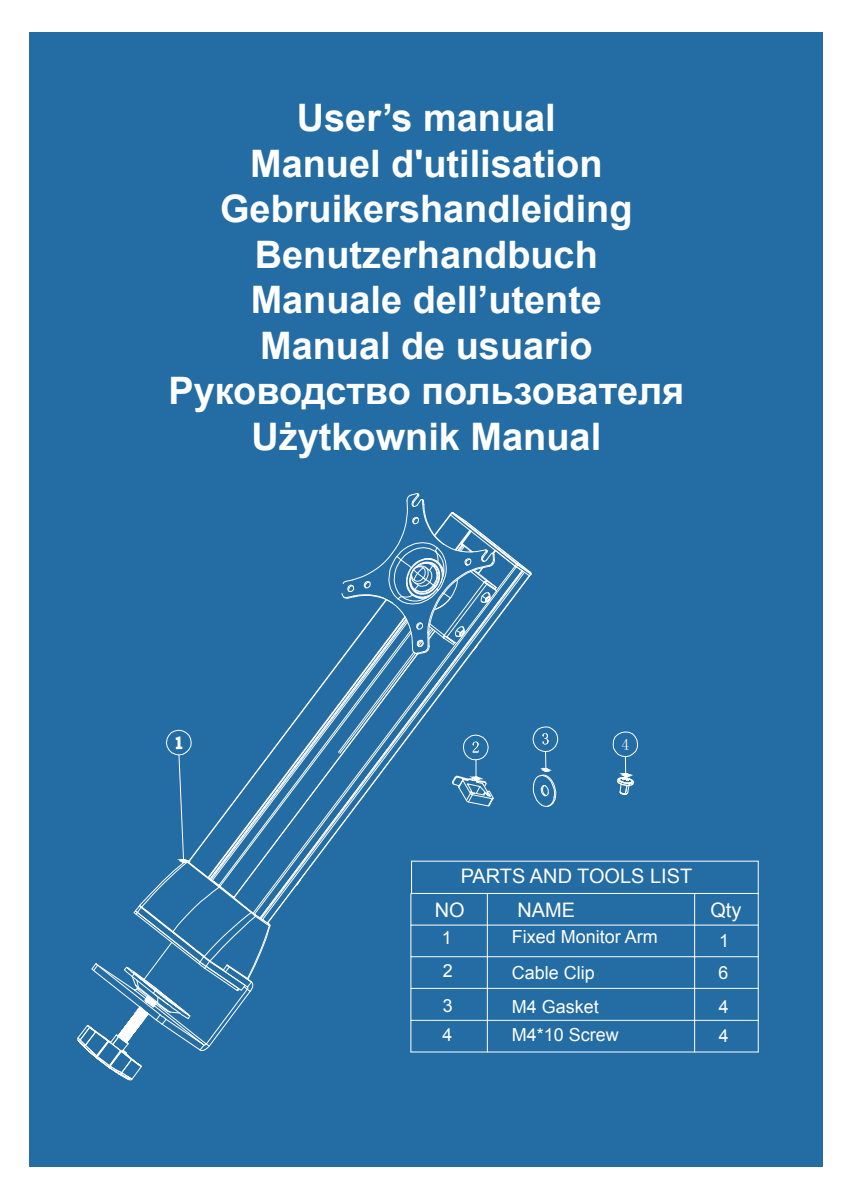
<style>
.page{position:relative;width:842px;height:1191px;background:#fff}
.page>*{position:absolute;margin:0;border:0;box-sizing:border-box;transform-origin:0 0}
.t1{font:700 38px "Arial";color:#fff}
.t2{font:700 37.8px/45.4px "Arial";color:#fff;text-align:center}
.t3{font:20px/34px "Arial";color:#fff}
.t4{font:18px/33.2px "Arial";color:#fff}
.s1{font-size:37.8px}
</style>
<div class="page">
<div style="left:29px;top:32px;width:794px;height:1134px;background:#236ca4"></div>
<hr style="left:411px;top:860px;width:347px;height:1px;background:#fff">
<hr style="left:758px;top:861px;width:1px;height:32px;background:#fff">
<hr style="left:758px;top:893px;width:1px;height:32px;background:#fff">
<hr style="left:758px;top:925px;width:1px;height:31px;background:#fff">
<hr style="left:758px;top:956px;width:1px;height:32px;background:#fff">
<hr style="left:758px;top:988px;width:1px;height:32px;background:#fff">
<hr style="left:758px;top:1020px;width:1px;height:32px;background:#fff">
<svg style="left:532px;top:726px;width:27px;height:81px"></svg>
<svg style="left:272px;top:658px;width:191px;height:395px"></svg>
<svg style="left:341px;top:493px;width:191px;height:166px"></svg>
<svg style="left:451px;top:734px;width:43px;height:73px"></svg>
<svg style="left:77px;top:729px;width:195px;height:352px"></svg>
<svg style="left:411px;top:893px;width:347px;height:159px"></svg>
<svg style="left:612px;top:731px;width:26px;height:64px"></svg>
<p class="t2" style="left:297px;top:96px;width:260px">User’s manual</p>
<p class="t1" style="left:250px;top:138px;width:354px"><span class="s1">Manuel</span> d'utilisation</p>
<p class="t2" style="left:168px;top:187px;width:517px">Gebruikershandleiding<br>Benutzerhandbuch<br>Manuale dell’utente<br>Manual de usuario<br>Pуководство пользователя</p>
<p class="t1" style="left:251px;top:411px;width:351px">Użytkownik Manual</p>
<p class="t3" style="left:435px;top:859px;width:259px;text-indent:26px">PARTS AND TOOLS LIST<br>NO</p>
<p class="t3" style="left:517px;top:893px;width:59px">NAME</p>
<p class="t3" style="left:710px;top:893px;width:33px">Qty</p>
<p class="t4" style="left:512px;top:919px;width:147px;line-height:36px">Fixed Monitor Arm<br>Cable Clip</p>
<p class="t4" style="left:512px;top:993px;width:108px;line-height:28px">M4 Gasket<br>M4*10 Screw</p>
<p class="t4" style="left:442px;top:921px;width:12px">1<br>2</p>
<p class="t4" style="left:719px;top:924px;width:11px">1</p>
</div>
